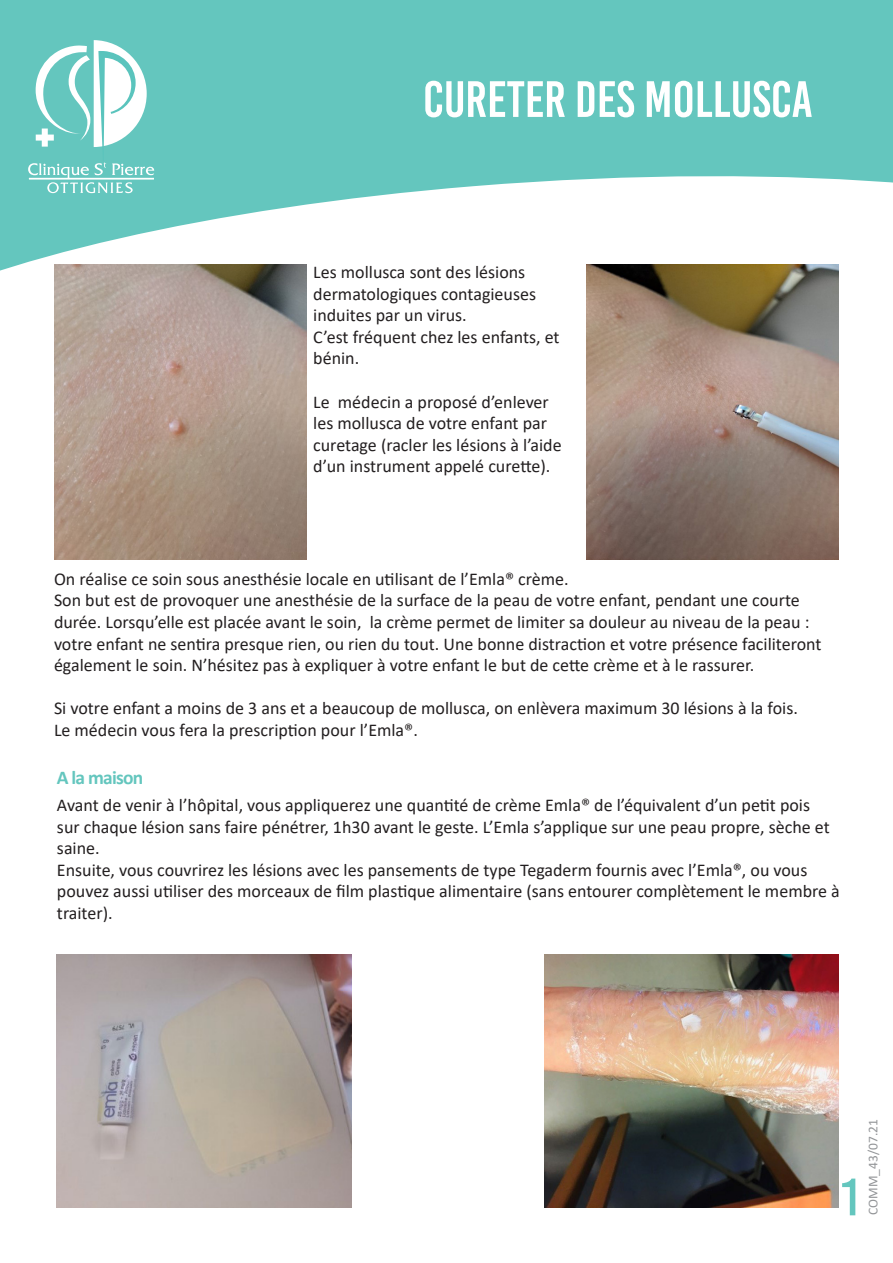
<style>
.page{position:relative;width:893px;height:1263px;background:#fff}
.page>*{position:absolute;margin:0;border:0;box-sizing:border-box;transform-origin:0 0}
.t1{font:52.5px "Bebas Kai";color:#64c6be}
.t2{font:51px "Bebas Kai";color:#fff}
.t3{font:700 19.5px "Calibri";letter-spacing:-.04em;color:#64c6be}
.t4{font:18px/21.6px "Calibri";color:#231f20}
.t5{font:13.5px "Calibri";color:#939598}
</style>
<div class="page">
<img style="left:544px;top:955px;width:295px;height:252px">
<img style="left:57px;top:955px;width:295px;height:252px">
<img style="left:54px;top:320px;width:252px;height:239px">
<img style="left:587px;top:320px;width:252px;height:239px">
<svg style="left:0;top:0;width:893px;height:320px;fill:#64c6be"></svg>
<svg style="left:28px;top:40px;width:126px;height:153px"></svg>
<p class="t2" style="left:423px;top:72px;width:391px">CURETER DES MOLLUSCA</p>
<p class="t4" style="left:313px;top:261px;width:224px">Les mollusca sont des lésions dermatologiques contagieuses induites par un virus.</p>
<p class="t4" style="left:313px;top:326px;width:248px">C’est fréquent chez les enfants, et bénin.</p>
<p class="t4" style="left:313px;top:390px;width:250px">Le médecin a proposé d’enlever les mollusca de votre enfant par curetage (racler les lésions à l’aide d’un instrument appelé curette).</p>
<p class="t4" style="left:54px;top:568px;width:516px">On réalise ce soin sous anesthésie locale en utilisant de l’Emla® crème.</p>
<p class="t4" style="left:54px;top:589px;width:769px">Son but est de provoquer une anesthésie de la surface de la peau de votre enfant, pendant une courte durée. Lorsqu’elle est placée avant le soin, la crème permet de limiter sa douleur au niveau de la peau : votre enfant ne sentira presque rien, ou rien du tout. Une bonne distraction et votre présence faciliteront également le soin. N’hésitez pas à expliquer à votre enfant le but de cette crème et à le rassurer.</p>
<p class="t4" style="left:54px;top:697px;width:745px">Si votre enfant a moins de 3 ans et a beaucoup de mollusca, on enlèvera maximum 30 lésions à la fois.</p>
<p class="t4" style="left:54px;top:719px;width:365px">Le médecin vous fera la prescription pour l’Emla®.</p>
<p class="t3" style="left:57px;top:764px;width:88px">A la maison</p>
<p class="t4" style="left:57px;top:794px;width:774px">Avant de venir à l’hôpital, vous appliquerez une quantité de crème Emla® de l’équivalent d’un petit pois sur chaque lésion sans faire pénétrer, 1h30 avant le geste. L’Emla s’applique sur une peau propre, sèche et saine.</p>
<p class="t4" style="left:57px;top:859px;width:784px">Ensuite, vous couvrirez les lésions avec les pansements de type Tegaderm fournis avec l’Emla®, ou vous pouvez aussi utiliser des morceaux de film plastique alimentaire (sans entourer complètement le membre à traiter).</p>
<p class="t1" style="left:841px;top:1169px;width:19px">1</p>
<p class="t5" style="left:864px;top:1215px;width:97px;rotate:-90deg">COMM_43/07.21</p>
</div>
